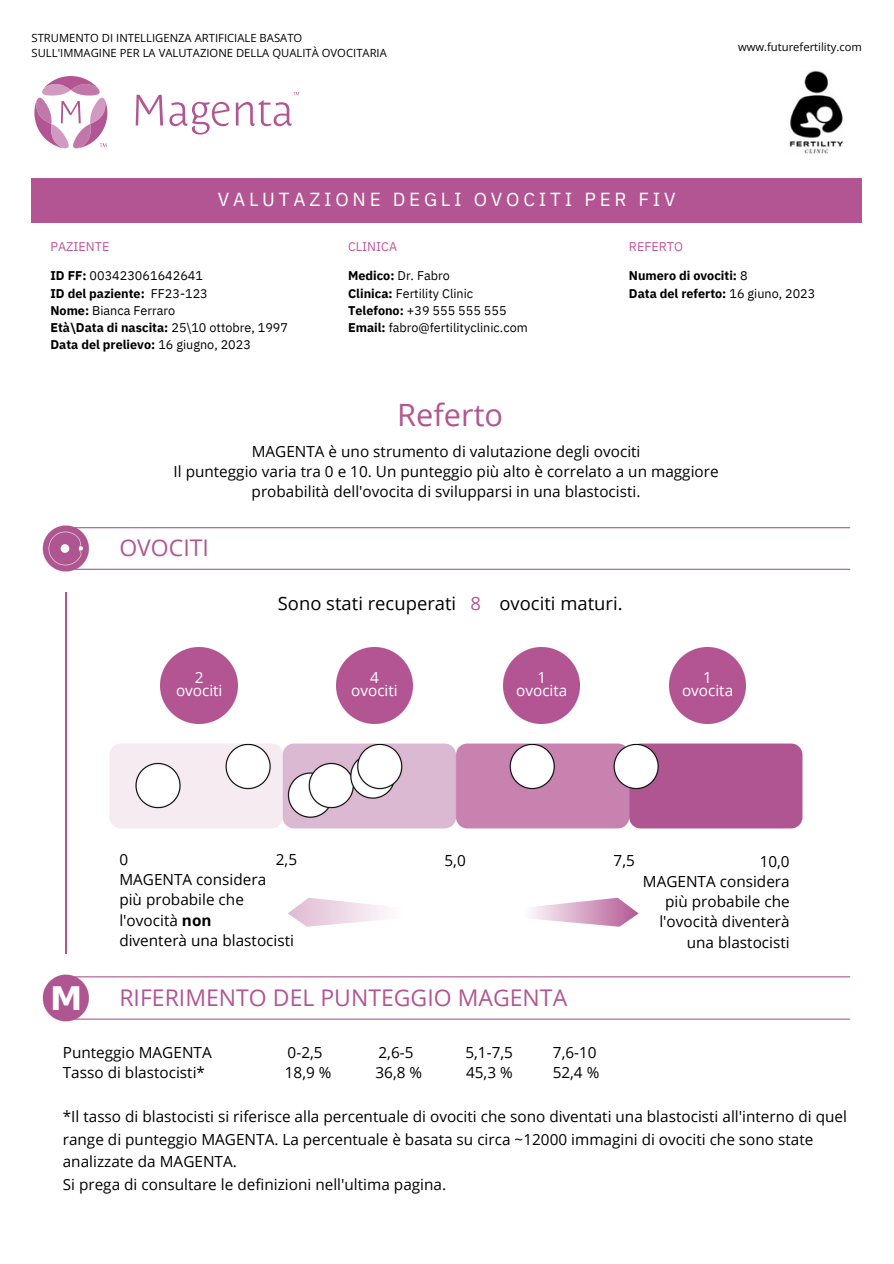
<style>
.page{position:relative;width:894px;height:1264px;background:#fff}
.page>*{position:absolute;margin:0;border:0;box-sizing:border-box;transform-origin:0 0}
.t1{font:700 32.4px "DejaVu Sans";color:#fff}
.t2{font:30.75px "Open Sans";color:#b25592}
.t3{font:22.95px "Open Sans";color:#b25592}
.t4{font:18.9px "IBM Plex Sans";letter-spacing:.2em;color:#fff}
.t5{font:18.3px "Open Sans";color:#000}
.t6{font:18.3px "Open Sans";color:#b25592}
.t7{font:15.3px/20.2px "Open Sans";color:#000}
.t8{font:15.3px/13.5px "Open Sans";color:#fff;text-align:center}
.t9{font:12.6px/17.1px "IBM Plex Sans";color:#000}
.t10{font:700 12.6px/17.9px "IBM Plex Sans";color:#000}
.t11{font:12.6px "IBM Plex Sans";color:#c05698}
.t12{font:11.25px "Open Sans";color:#000}
.s1{font-weight:700}
.s2{font-weight:400}
</style>
<div class="page">
<svg style="left:34px;top:76px;width:73px;height:72px"></svg>
<svg style="left:136px;top:95px;width:27px;height:30px"></svg>
<svg style="left:169px;top:102px;width:60px;height:33px"></svg>
<svg style="left:236px;top:92px;width:63px;height:34px"></svg>
<div style="left:32px;top:178px;width:829px;height:45px;background:#b25592"></div>
<img style="left:789px;top:70px;width:55px;height:84px">
<hr style="left:66px;top:593px;width:1px;height:361px;background:#b25592">
<svg style="left:288px;top:897px;width:99px;height:29px"></svg>
<svg style="left:531px;top:897px;width:107px;height:29px"></svg>
<img style="left:42px;top:974px;width:809px;height:48px">
<img style="left:42px;top:525px;width:809px;height:47px">
<img style="left:109px;top:743px;width:694px;height:86px">
<img style="left:336px;top:647px;width:76px;height:77px">
<img style="left:503px;top:647px;width:76px;height:77px">
<img style="left:669px;top:647px;width:76px;height:77px">
<img style="left:161px;top:647px;width:76px;height:77px">
<p class="t12" style="left:32px;top:30px;width:272px">STRUMENTO DI INTELLIGENZA ARTIFICIALE BASATO</p>
<p class="t12" style="left:32px;top:45px;width:357px">SULL'IMMAGINE PER LA VALUTAZIONE DELLA QUALITÀ OVOCITARIA</p>
<h1 class="t4" style="left:218px;top:186px;width:459px">VALUTAZIONE DEGLI OVOCITI PER FIV</h1>
<p class="t12" style="left:737px;top:39px;width:125px">www.futurefertility.com</p>
<p class="t11" style="left:50px;top:238px;width:60px">PAZIENTE</p>
<p class="t9" style="left:50px;top:267px;width:239px"><span class="s1">ID FF:</span> 003423061642641<br><span class="s1">ID del paziente:</span> FF23-123<br><span class="s1">Nome:</span> Bianca Ferraro<br><span class="s1">Età\Data di nascita:</span> 25\10 ottobre, 1997<br><span class="s1">Data del prelievo:</span> 16 giugno, 2023</p>
<h2 class="t11" style="left:348px;top:238px;width:51px">CLINICA</h2>
<h2 class="t9" style="left:348px;top:267px;width:181px"><span class="s1">Medico:</span> Dr. Fabro<br><span class="s1">Clinica:</span> Fertility Clinic<br><span class="s1">Telefono:</span> +39 555 555 555<br><span class="s1">Email:</span> fabro@fertilityclinic.com</h2>
<h2 class="t2" style="left:397px;top:393px;width:107px">Referto</h2>
<h5 class="t11" style="left:628px;top:238px;width:55px">REFERTO</h5>
<h5 class="t10" style="left:628px;top:267px;width:188px">Numero di ovociti: <span class="s2">8<br></span>Data del referto: <span class="s2">16 giuno, 2023</span></h5>
<h5 class="t7" style="left:173px;top:440px;width:546px;text-align:center">MAGENTA è uno strumento di valutazione degli ovociti<br>Il punteggio varia tra 0 e 10. Un punteggio più alto è correlato a un maggiore probabilità dell'ovocita di svilupparsi in una blastocisti.</h5>
<p class="t3" style="left:119px;top:531px;width:91px">OVOCITI</p>
<h5 class="t8" style="left:176px;top:670px;width:48px">2 ovociti</h5>
<h5 class="t5" style="left:278px;top:590px;width:180px">Sono stati recuperati</h5>
<p class="t6" style="left:470px;top:590px;width:12px">8</p>
<h5 class="t5" style="left:499px;top:590px;width:125px">ovociti maturi.</h5>
<h6 class="t8" style="left:351px;top:670px;width:48px">4 ovociti</h6>
<h5 class="t8" style="left:516px;top:670px;width:53px">1 ovocita</h5>
<h5 class="t8" style="left:682px;top:670px;width:53px">1 ovocita</h5>
<h5 class="t1" style="left:50px;top:980px;width:34px">M</h5>
<h4 class="t7" style="left:119px;top:848px;width:10px">0</h4>
<h4 class="t7" style="left:276px;top:848px;width:23px">2,5</h4>
<h4 class="t7" style="left:119px;top:869px;width:176px">MAGENTA considera<br>più probabile che l'ovocità <span class="s1">non<br></span>diventerà una blastocisti</h4>
<p class="t7" style="left:444px;top:849px;width:23px">5,0</p>
<p class="t7" style="left:613px;top:849px;width:23px">7,5</p>
<p class="t7" style="left:642px;top:850px;width:148px;text-align:right">10,0<br>MAGENTA considera più probabile che l'ovocità diventerà una blastocisti</p>
<h5 class="t3" style="left:119px;top:981px;width:449px">RIFERIMENTO DEL PUNTEGGIO MAGENTA</h5>
<p class="t7" style="left:63px;top:1041px;width:150px">Punteggio MAGENTA</p>
<p class="t7" style="left:287px;top:1041px;width:36px">0-2,5</p>
<p class="t7" style="left:378px;top:1041px;width:36px">2,6-5</p>
<p class="t7" style="left:465px;top:1041px;width:49px">5,1-7,5</p>
<p class="t7" style="left:552px;top:1041px;width:45px">7,6-10</p>
<p class="t7" style="left:63px;top:1062px;width:144px">Tasso di blastocisti*</p>
<p class="t7" style="left:285px;top:1062px;width:48px">18,9 %</p>
<p class="t7" style="left:375px;top:1062px;width:48px">36,8 %</p>
<p class="t7" style="left:466px;top:1062px;width:48px">45,3 %</p>
<h5 class="t7" style="left:552px;top:1062px;width:48px">52,4 %</h5>
<h5 class="t7" style="left:63px;top:1104px;width:785px;line-height:22.5px">*Il tasso di blastocisti si riferisce alla percentuale di ovociti che sono diventati una blastocisti all'interno di quel range di punteggio MAGENTA. La percentuale è basata su circa ~12000 immagini di ovociti che sono state analizzate da MAGENTA.<br>Si prega di consultare le definizioni nell'ultima pagina.</h5>
</div>
